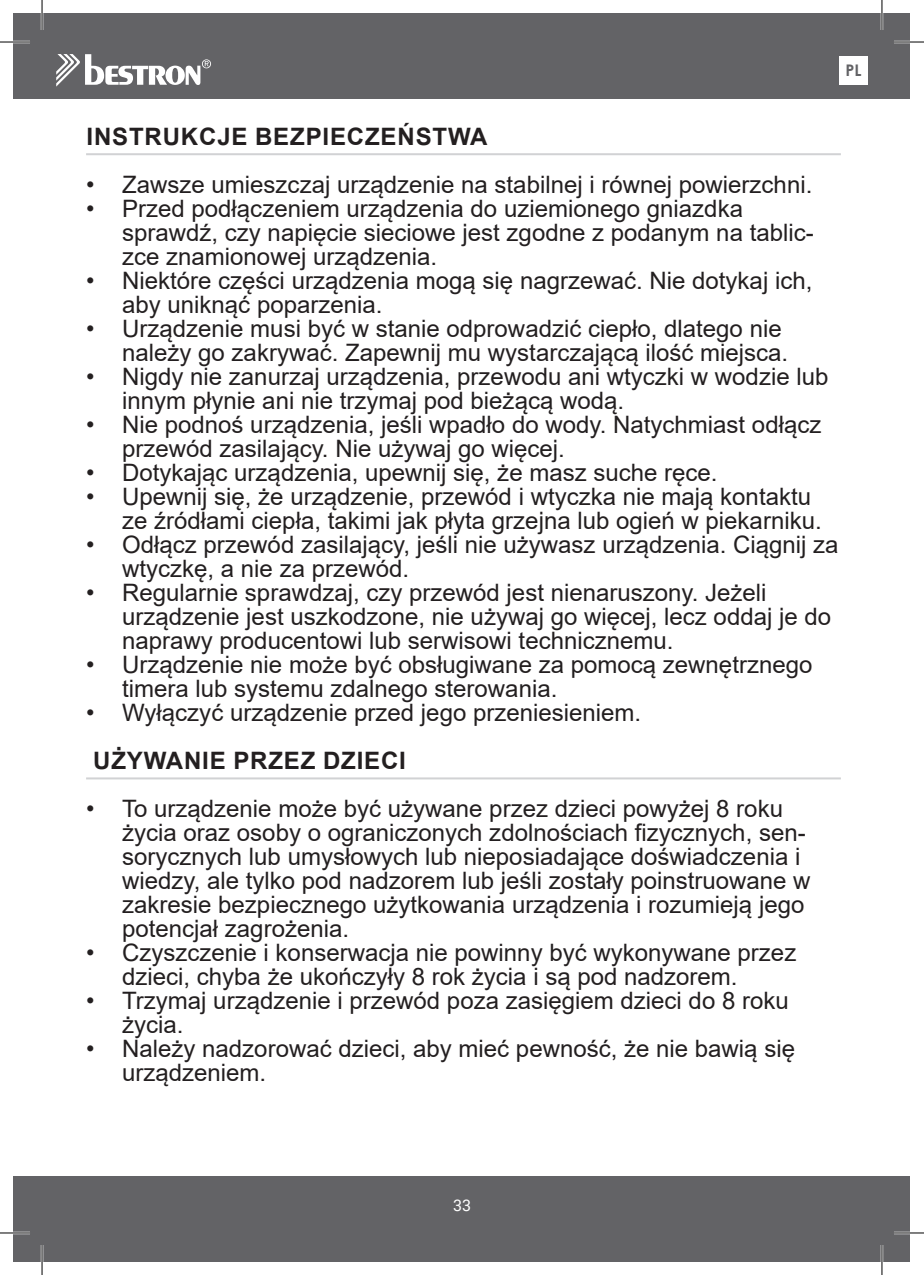
<style>
.page{position:relative;width:924px;height:1275px;background:#fff}
.page>*{position:absolute;margin:0;border:0;box-sizing:border-box;transform-origin:0 0}
.t1{font:24px/24px "Arial";color:#231f20}
.t2{font:700 24px "Arial";letter-spacing:.035em;color:#231f20}
.t3{font:700 16px "Century Gothic";color:#636366}
.t4{font:16px "Roboto";color:#fff}
</style>
<div class="page">
<div style="left:14px;top:14px;width:895px;height:85px;background:#636366"></div>
<div style="left:14px;top:1176px;width:895px;height:85px;background:#636366"></div>
<svg style="left:56px;top:54px;width:155px;height:33px"></svg>
<div style="left:839px;top:56px;width:28px;height:29px;background:#fff"></div>
<hr style="left:86px;top:153px;width:754px;height:2px;background:#d1d2d4">
<hr style="left:86px;top:777px;width:754px;height:2px;background:#d1d2d4">
<hr style="left:0;top:41px;width:30px;height:2px;background:#fff">
<hr style="left:893px;top:41px;width:30px;height:2px;background:#fff">
<hr style="left:0;top:1231px;width:30px;height:3px;background:#fff">
<hr style="left:893px;top:1231px;width:30px;height:3px;background:#fff">
<hr style="left:41px;top:0;width:2px;height:30px;background:#fff">
<hr style="left:41px;top:1245px;width:2px;height:30px;background:#fff">
<hr style="left:880px;top:0;width:2px;height:30px;background:#fff">
<hr style="left:880px;top:1245px;width:2px;height:30px;background:#fff">
<hr style="left:0;top:42px;width:30px;height:1px;background:#000">
<hr style="left:893px;top:42px;width:30px;height:1px;background:#000">
<hr style="left:0;top:1232px;width:30px;height:1px;background:#000">
<hr style="left:893px;top:1232px;width:30px;height:1px;background:#000">
<hr style="left:42px;top:0;width:1px;height:30px;background:#000">
<hr style="left:42px;top:1245px;width:1px;height:30px;background:#000">
<hr style="left:881px;top:0;width:1px;height:30px;background:#000">
<hr style="left:881px;top:1245px;width:1px;height:30px;background:#000">
<p class="t3" style="left:845px;top:58px;width:17px">PL</p>
<p class="t2" style="left:86px;top:119px;width:402px">INSTRUKCJE BEZPIECZEŃSTWA</p>
<p class="t1" style="left:86px;top:172px;width:727px">• Zawsze umieszczaj urządzenie na stabilnej i równej powierzchni.</p>
<p class="t1" style="left:122px;top:196px;width:693px;text-indent:-36px">• Przed podłączeniem urządzenia do uziemionego gniazdka sprawdź, czy napięcie sieciowe jest zgodne z podanym na tablic&shy;zce znamionowej urządzenia.</p>
<p class="t1" style="left:122px;top:268px;width:691px;text-indent:-36px">• Niektóre części urządzenia mogą się nagrzewać. Nie dotykaj ich, aby uniknąć poparzenia.</p>
<p class="t1" style="left:86px;top:316px;width:703px;text-align:right">• Urządzenie musi być w stanie odprowadzić ciepło, dlatego nie należy go zakrywać. Zapewnij mu wystarczającą ilość miejsca.</p>
<p class="t1" style="left:122px;top:364px;width:707px;text-indent:-36px">• Nigdy nie zanurzaj urządzenia, przewodu ani wtyczki w wodzie lub innym płynie ani nie trzymaj pod bieżącą wodą.</p>
<p class="t1" style="left:122px;top:412px;width:700px;text-indent:-36px">• Nie podnoś urządzenia, jeśli wpadło do wody. Natychmiast odłącz przewód zasilający. Nie używaj go więcej.</p>
<p class="t1" style="left:86px;top:460px;width:632px">• Dotykając urządzenia, upewnij się, że masz suche ręce.</p>
<p class="t1" style="left:122px;top:484px;width:700px;text-indent:-36px">• Upewnij się, że urządzenie, przewód i wtyczka nie mają kontaktu ze źródłami ciepła, takimi jak płyta grzejna lub ogień w piekarniku.</p>
<p class="t1" style="left:122px;top:532px;width:717px;text-indent:-36px">• Odłącz przewód zasilający, jeśli nie używasz urządzenia. Ciągnij za wtyczkę, a nie za przewód.</p>
<p class="t1" style="left:122px;top:580px;width:710px;text-indent:-36px">• Regularnie sprawdzaj, czy przewód jest nienaruszony. Jeżeli urządzenie jest uszkodzone, nie używaj go więcej, lecz oddaj je do naprawy producentowi lub serwisowi technicznemu.</p>
<p class="t1" style="left:122px;top:652px;width:691px;text-indent:-36px">• Urządzenie nie może być obsługiwane za pomocą zewnętrznego timera lub systemu zdalnego sterowania.</p>
<p class="t1" style="left:86px;top:700px;width:556px">• Wyłączyć urządzenie przed jego przeniesieniem.</p>
<p class="t2" style="left:93px;top:743px;width:314px">UŻYWANIE PRZEZ DZIECI</p>
<p class="t1" style="left:122px;top:796px;width:689px;text-indent:-36px">• To urządzenie może być używane przez dzieci powyżej 8 roku życia oraz osoby o ograniczonych zdolnościach fizycznych, sen&shy;sorycznych lub umysłowych lub nieposiadające doświadczenia i wiedzy, ale tylko pod nadzorem lub jeśli zostały poinstruowane w zakresie bezpiecznego użytkowania urządzenia i rozumieją jego potencjał zagrożenia.</p>
<p class="t1" style="left:122px;top:940px;width:675px;text-indent:-36px">• Czyszczenie i konserwacja nie powinny być wykonywane przez dzieci, chyba że ukończyły 8 rok życia i są pod nadzorem.</p>
<p class="t1" style="left:122px;top:988px;width:667px;text-indent:-36px">• Trzymaj urządzenie i przewód poza zasięgiem dzieci do 8 roku życia.</p>
<p class="t1" style="left:122px;top:1036px;width:674px;text-indent:-36px">• Należy nadzorować dzieci, aby mieć pewność, że nie bawią się urządzeniem.</p>
<p class="t4" style="left:453px;top:1193px;width:19px">33</p>
</div>
